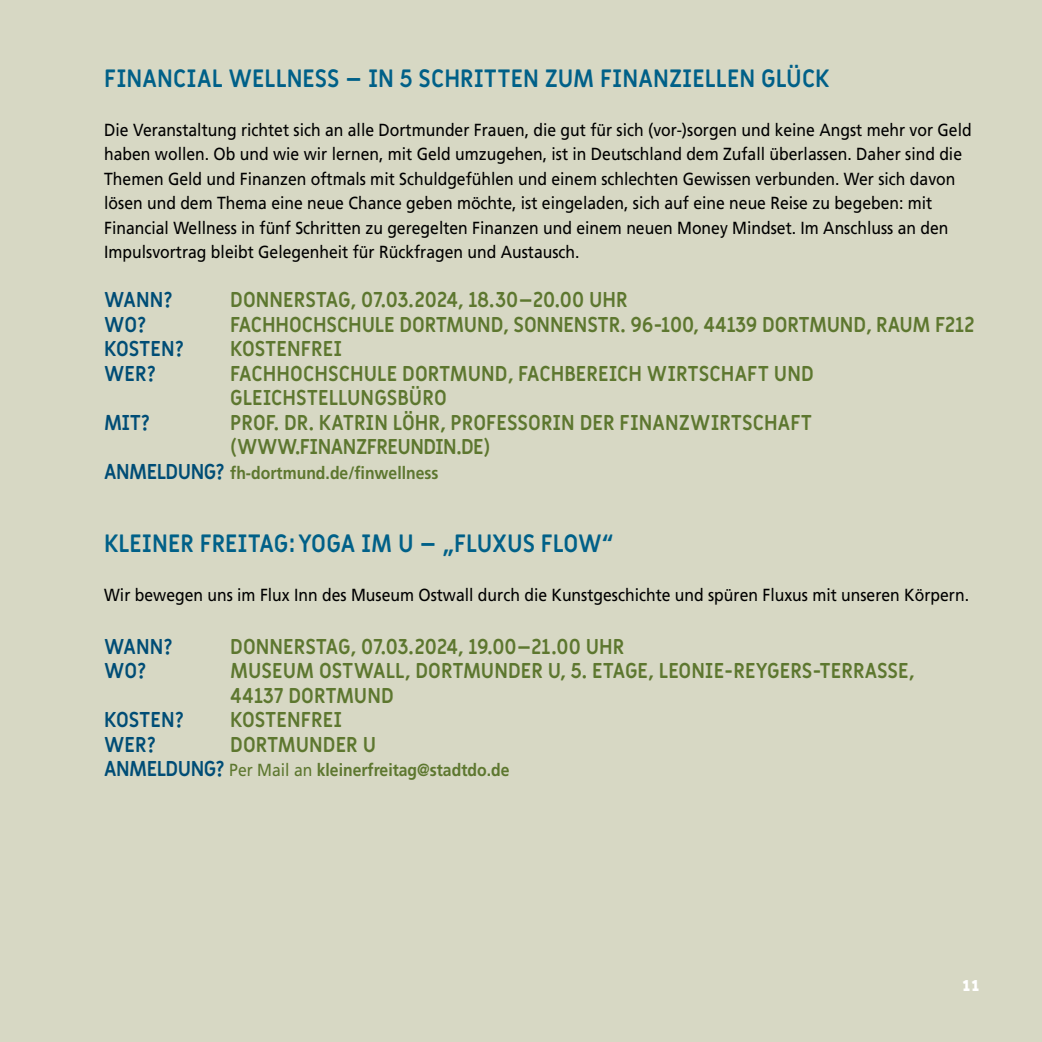
<style>
.page{position:relative;width:1042px;height:1042px;background:#d7d8c4}
.page>*{position:absolute;margin:0;border:0;box-sizing:border-box;transform-origin:0 0}
.t1{font:700 24.5px "Miriam Libre";color:#006088;scale:.93 1}
.t2{font:700 21px/24.5px "Miriam Libre";color:#5d772f;scale:.93 1}
.t3{font:700 21px "Miriam Libre";letter-spacing:-.005em;color:#004d76;scale:.93 1}
.t4{font:17.5px/24.5px "Frutiger LT Pro";color:#000;scale:.9 1}
.t5{font:700 17.5px "Frutiger LT Pro";color:#5d772f;scale:.9 1}
.t6{font:800 17.5px "Effra";color:#fff;scale:.9 1}
.s1{font-family:"Miriam Libre";font-size:21px;color:#004d76}
.s2{font-weight:400}
</style>
<div class="page">
<h1 class="t1" style="left:104px;top:63px;width:781px">FINANCIAL WELLNESS – IN 5 SCHRITTEN ZUM FINANZIELLEN GLÜCK</h1>
<p class="t4" style="left:104px;top:117px;width:965px">Die Veranstaltung richtet sich an alle Dortmunder Frauen, die gut für sich (vor-)sorgen und keine Angst mehr vor Geld haben wollen. Ob und wie wir lernen, mit Geld umzugehen, ist in Deutschland dem Zufall überlassen. Daher sind die Themen Geld und Finanzen oftmals mit Schuldgefühlen und einem schlechten Gewissen verbunden. Wer sich davon lösen und dem Thema eine neue Chance geben möchte, ist eingeladen, sich auf eine neue Reise zu begeben: mit Financial Wellness in fünf Schritten zu geregelten Finanzen und einem neuen Money Mindset. Im Anschluss an den Impulsvortrag bleibt Gelegenheit für Rückfragen und Austausch.</p>
<p class="t3" style="left:104px;top:287px;width:75px">WANN?</p>
<p class="t2" style="left:230px;top:288px;width:429px">DONNERSTAG, 07.03.2024, 18.30–20.00 UHR</p>
<p class="t3" style="left:104px;top:311px;width:47px">WO?</p>
<p class="t2" style="left:230px;top:313px;width:802px">FACHHOCHSCHULE DORTMUND, SONNENSTR. 96-100, 44139 DORTMUND, RAUM F212</p>
<p class="t3" style="left:104px;top:336px;width:87px">KOSTEN?</p>
<p class="t2" style="left:230px;top:337px;width:122px">KOSTENFREI</p>
<p class="t3" style="left:104px;top:360px;width:57px">WER?</p>
<p class="t2" style="left:230px;top:362px;width:629px">FACHHOCHSCHULE DORTMUND, FACHBEREICH WIRTSCHAFT UND<br>GLEICHSTELLUNGSBÜRO</p>
<p class="t3" style="left:104px;top:409px;width:51px">MIT?</p>
<p class="t2" style="left:230px;top:411px;width:627px">PROF. DR. KATRIN LÖHR, PROFESSORIN DER FINANZWIRTSCHAFT (WWW.FINANZFREUNDIN.DE)</p>
<p class="t5" style="left:104px;top:462px;width:373px"><span class="s1">ANMELDUNG?</span> fh-dortmund.de/finwellness</p>
<h1 class="t1" style="left:104px;top:529px;width:549px">KLEINER FREITAG: YOGA IM U – „FLUXUS FLOW“</h1>
<p class="t4" style="left:104px;top:583px;width:962px">Wir bewegen uns im Flux Inn des Museum Ostwall durch die Kunstgeschichte und spüren Fluxus mit unseren Körpern.</p>
<p class="t3" style="left:104px;top:633px;width:75px">WANN?</p>
<p class="t2" style="left:230px;top:635px;width:425px">DONNERSTAG, 07.03.2024, 19.00–21.00 UHR</p>
<p class="t3" style="left:104px;top:658px;width:47px">WO?</p>
<p class="t2" style="left:230px;top:659px;width:737px">MUSEUM OSTWALL, DORTMUNDER U, 5. ETAGE, LEONIE-REYGERS-TERRASSE,<br>44137 DORTMUND</p>
<p class="t3" style="left:104px;top:707px;width:87px">KOSTEN?</p>
<p class="t2" style="left:230px;top:708px;width:122px">KOSTENFREI</p>
<p class="t3" style="left:104px;top:731px;width:57px">WER?</p>
<p class="t2" style="left:230px;top:733px;width:158px">DORTMUNDER U</p>
<p class="t5" style="left:104px;top:760px;width:452px"><span class="s1">ANMELDUNG?</span> <span class="s2">Per Mail an</span> kleinerfreitag@stadtdo.de</p>
<p class="t6" style="left:962px;top:974px;width:21px">11</p>
</div>
